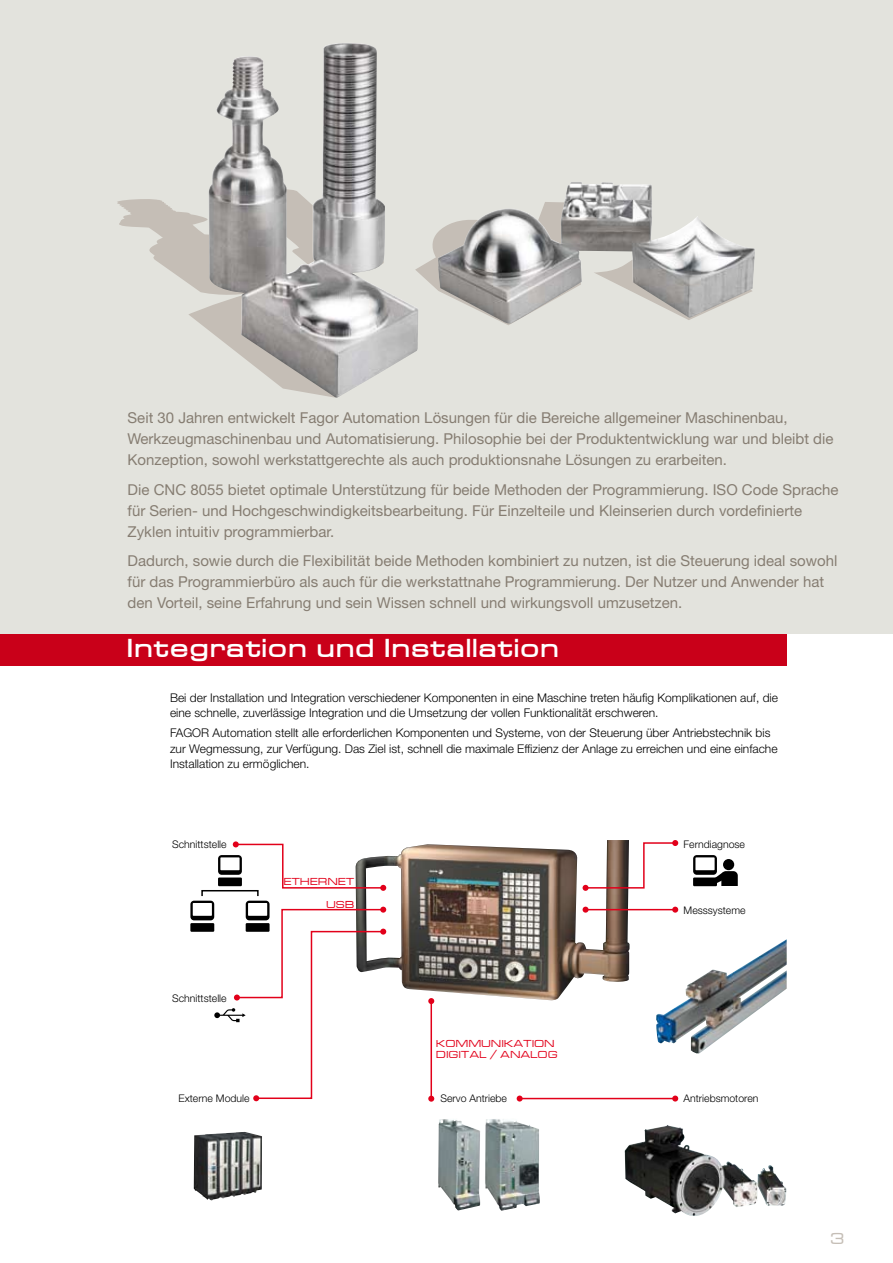
<style>
.page{position:relative;width:893px;height:1263px;background:#fff}
.page>*{position:absolute;margin:0;border:0;box-sizing:border-box;transform-origin:0 0}
.t1{font:700 27px "Microgramma D";letter-spacing:.075em;color:#fff}
.t2{font:500 16.5px "Microgramma D";color:#c5beb6}
.t3{font:15px/21px "Helvetica Neue LT Std";color:#867d72}
.t4{font:300 12px/15.6px "Helvetica Neue LT Std";color:#000}
.t5{font:300 10.5px "Helvetica Neue LT Std";color:#000}
.t6{font:500 10.5px/22px "Microgramma D";letter-spacing:.05em;color:#e2001a;text-align:right}
</style>
<div class="page">
<div style="left:0;top:0;width:893px;height:634px;background:#e3e3dd"></div>
<div style="left:0;top:634px;width:787px;height:31px;background:#c90019"></div>
<svg style="left:117px;top:199px;width:91px;height:131px"></svg>
<svg style="left:418px;top:232px;width:92px;height:93px"></svg>
<img style="left:438px;top:182px;width:317px;height:142px">
<img style="left:208px;top:43px;width:210px;height:355px">
<img style="left:356px;top:844px;width:273px;height:156px">
<img style="left:485px;top:1119px;width:55px;height:92px">
<img style="left:656px;top:939px;width:131px;height:115px">
<img style="left:194px;top:1132px;width:68px;height:68px">
<img style="left:625px;top:1125px;width:132px;height:91px">
<div style="left:190px;top:901px;width:24px;height:19px;background:#000;border-radius:4px"></div>
<div style="left:193px;top:903px;width:19px;height:13px;background:#fff"></div>
<div style="left:190px;top:923px;width:24px;height:9px;background:#000"></div>
<div style="left:246px;top:901px;width:24px;height:19px;background:#000;border-radius:4px"></div>
<div style="left:248px;top:903px;width:19px;height:13px;background:#fff"></div>
<svg style="left:218px;top:855px;width:24px;height:20px"></svg>
<div style="left:220px;top:857px;width:20px;height:13px;background:#fff"></div>
<div style="left:218px;top:877px;width:24px;height:9px;background:#000"></div>
<div style="left:693px;top:855px;width:24px;height:20px;background:linear-gradient(to bottom,#000,#000);border-radius:4px"></div>
<div style="left:695px;top:857px;width:20px;height:13px;background:#fff"></div>
<div style="left:693px;top:877px;width:24px;height:9px;background:#000"></div>
<div style="left:723px;top:859px;width:11px;height:11px;background:#000;border-radius:50%"></div>
<svg style="left:711px;top:871px;width:27px;height:15px"></svg>
<svg style="left:233px;top:841px;width:153px;height:50px"></svg>
<svg style="left:214px;top:907px;width:172px;height:194px"></svg>
<svg style="left:583px;top:840px;width:95px;height:51px"></svg>
<hr style="left:430px;top:1001px;width:2px;height:98px;background:#e2001a">
<svg style="left:428px;top:998px;width:6px;height:6px"></svg>
<svg style="left:428px;top:1096px;width:6px;height:6px"></svg>
<hr style="left:520px;top:1098px;width:155px;height:1px;background:#e2001a">
<svg style="left:517px;top:1095px;width:6px;height:6px"></svg>
<svg style="left:672px;top:1095px;width:6px;height:6px"></svg>
<hr style="left:586px;top:909px;width:89px;height:1px;background:#e2001a">
<svg style="left:672px;top:907px;width:6px;height:6px"></svg>
<svg style="left:583px;top:907px;width:6px;height:6px"></svg>
<img style="left:438px;top:1119px;width:42px;height:91px">
<p class="t3" style="left:128px;top:407px;width:707px">Seit 30 Jahren entwickelt Fagor Automation Lösungen für die Bereiche allgemeiner Maschinenbau,<br>Werkzeugmaschinenbau und Automatisierung. Philosophie bei der Produktentwicklung war und bleibt die<br>Konzeption, sowohl werkstattgerechte als auch produktionsnahe Lösungen zu erarbeiten.</p>
<p class="t3" style="left:128px;top:478px;width:712px">Die CNC 8055 bietet optimale Unterstützung für beide Methoden der Programmierung. ISO Code Sprache für Serien- und Hochgeschwindigkeitsbearbeitung. Für Einzelteile und Kleinserien durch vordefinierte<br>Zyklen intuitiv programmierbar.</p>
<p class="t3" style="left:128px;top:550px;width:711px">Dadurch, sowie durch die Flexibilität beide Methoden kombiniert zu nutzen, ist die Steuerung ideal sowohl für das Programmierbüro als auch für die werkstattnahe Programmierung. Der Nutzer und Anwender hat den Vorteil, seine Erfahrung und sein Wissen schnell und wirkungsvoll umzusetzen.</p>
<h1 class="t1" style="left:128px;top:631px;width:432px">Integration und Installation</h1>
<p class="t4" style="left:170px;top:689px;width:609px">Bei der Installation und Integration verschiedener Komponenten in eine Maschine treten häufig Komplikationen auf, die eine schnelle, zuverlässige Integration und die Umsetzung der vollen Funktionalität erschweren.</p>
<p class="t4" style="left:170px;top:725px;width:609px">FAGOR Automation stellt alle erforderlichen Komponenten und Systeme, von der Steuerung über Antriebstechnik bis zur Wegmessung, zur Verfügung. Das Ziel ist, schnell die maximale Effizienz der Anlage zu erreichen und eine einfache<br>Installation zu ermöglichen.</p>
<p class="t5" style="left:172px;top:837px;width:56px">Schnittstelle</p>
<p class="t5" style="left:172px;top:992px;width:56px">Schnittstelle</p>
<p class="t6" style="left:284px;top:870px;width:72px">ETHERNET<br>USB</p>
<p class="t6" style="left:436px;top:1037px;width:123px;line-height:11.2px;text-align:left">KOMMUNIKATION<br>DIGITAL / ANALOG</p>
<p class="t5" style="left:684px;top:837px;width:63px">Ferndiagnose</p>
<p class="t5" style="left:684px;top:904px;width:64px">Messsysteme</p>
<p class="t5" style="left:179px;top:1091px;width:72px">Externe Module</p>
<p class="t5" style="left:440px;top:1091px;width:68px">Servo Antriebe</p>
<p class="t5" style="left:684px;top:1091px;width:76px">Antriebsmotoren</p>
<p class="t2" style="left:830px;top:1228px;width:15px">3</p>
</div>
